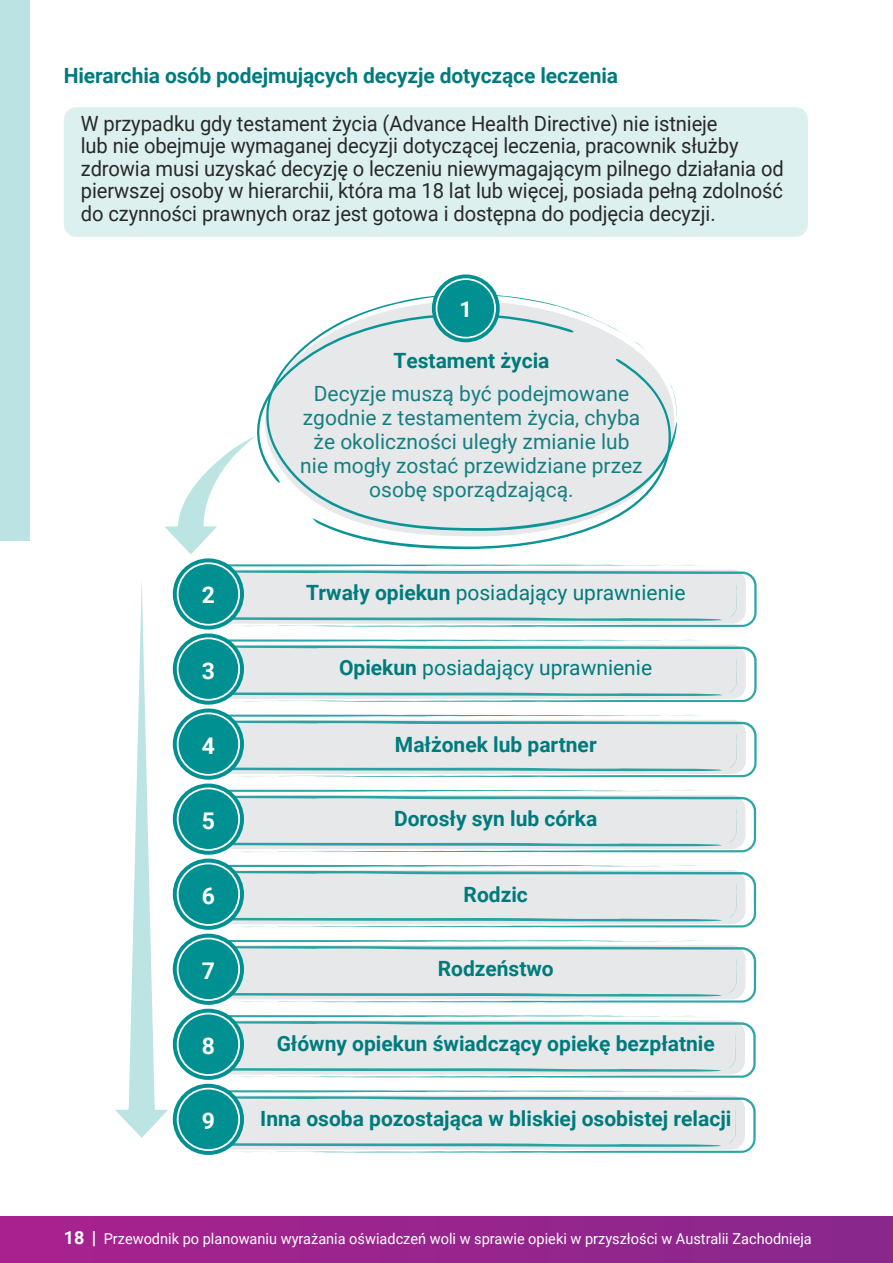
<style>
.page{position:relative;width:893px;height:1263px;background:#fff}
.page>*{position:absolute;margin:0;border:0;box-sizing:border-box;transform-origin:0 0}
.t1{font:700 22.95px "Roboto";color:#fff}
.t2{font:700 21.9px "Roboto";color:#fff}
.t3{font:21px/22.5px "Roboto";letter-spacing:-.005em;color:#292829;scale:.96 1}
.t4{font:700 21px "Roboto";color:#007b7c}
.t5{font:21px/24px "Roboto";color:#167f81;text-align:center}
.t6{font:21px "Roboto";color:#007b7c}
.t7{font:15px "Roboto";color:#fff}
.s1{font-weight:700}
.s2{font-weight:700;font-size:18px}
</style>
<div class="page">
<div style="left:0;top:1216px;width:893px;height:47px;background:linear-gradient(to right,#a9218e,#88288d)"></div>
<div style="left:64px;top:107px;width:744px;height:130px;background:#dcf0ef;border-radius:13px"></div>
<svg style="left:257px;top:399px;width:9px;height:66px"></svg>
<svg style="left:336px;top:531px;width:250px;height:18px"></svg>
<svg style="left:266px;top:294px;width:411px;height:237px;fill:#e6e8ea"></svg>
<svg style="left:185px;top:564px;width:572px;height:64px;background:#d3e2e4"></svg>
<svg style="left:185px;top:639px;width:572px;height:64px;background:#d3e2e4"></svg>
<svg style="left:185px;top:714px;width:572px;height:64px;background:#d3e2e4"></svg>
<svg style="left:181px;top:790px;width:575px;height:63px;background:#d3e2e4"></svg>
<svg style="left:181px;top:865px;width:575px;height:63px;background:#d3e2e4"></svg>
<svg style="left:181px;top:940px;width:575px;height:63px;background:#d3e2e4"></svg>
<svg style="left:181px;top:1015px;width:575px;height:63px;background:#d3e2e4"></svg>
<svg style="left:181px;top:1090px;width:575px;height:62px;background:#d4e2e4"></svg>
<div style="left:432px;top:274px;width:68px;height:68px;background:#019091;border-radius:50%"></div>
<div style="left:436px;top:278px;width:60px;height:60px;border:2px solid #fff;border-radius:50%"></div>
<div style="left:173px;top:558px;width:71px;height:72px;background:#019091;border-radius:50%"></div>
<div style="left:177px;top:562px;width:63px;height:64px;border:2px solid #fff;border-radius:50%"></div>
<div style="left:173px;top:633px;width:71px;height:72px;background:#019091;border-radius:50%"></div>
<div style="left:177px;top:637px;width:63px;height:64px;border:2px solid #fff;border-radius:50%"></div>
<div style="left:173px;top:708px;width:71px;height:72px;background:#019091;border-radius:50%"></div>
<div style="left:177px;top:712px;width:63px;height:64px;border:2px solid #fff;border-radius:50%"></div>
<div style="left:173px;top:783px;width:71px;height:72px;background:#019091;border-radius:50%"></div>
<div style="left:177px;top:787px;width:63px;height:64px;border:2px solid #fff;border-radius:50%"></div>
<div style="left:173px;top:858px;width:71px;height:72px;background:#019091;border-radius:50%"></div>
<div style="left:177px;top:862px;width:63px;height:64px;border:2px solid #fff;border-radius:50%"></div>
<div style="left:173px;top:934px;width:71px;height:71px;background:#019091;border-radius:50%"></div>
<div style="left:177px;top:937px;width:63px;height:64px;border:2px solid #fff;border-radius:50%"></div>
<div style="left:173px;top:1009px;width:71px;height:71px;background:#019091;border-radius:50%"></div>
<div style="left:177px;top:1013px;width:63px;height:63px;border:2px solid #fff;border-radius:50%"></div>
<div style="left:173px;top:1084px;width:71px;height:71px;background:#019091;border-radius:50%"></div>
<div style="left:177px;top:1088px;width:63px;height:63px;border:2px solid #fff;border-radius:50%"></div>
<svg style="left:164px;top:436px;width:91px;height:118px"></svg>
<svg style="left:115px;top:582px;width:53px;height:556px"></svg>
<div style="left:0;top:0;width:30px;height:540px;background:#bce3e3"></div>
<p class="t4" style="left:64px;top:61px;width:556px">Hierarchia osób podejmujących decyzje dotyczące leczenia</p>
<p class="t3" style="left:81px;top:111px;width:734px">W przypadku gdy testament życia (Advance Health Directive) nie istnieje<br>lub nie obejmuje wymaganej decyzji dotyczącej leczenia, pracownik służby zdrowia musi uzyskać decyzję o leczeniu niewymagającym pilnego działania od pierwszej osoby w hierarchii, która ma 18 lat lub więcej, posiada pełną zdolność do czynności prawnych oraz jest gotowa i dostępna do podjęcia decyzji.</p>
<p class="t2" style="left:459px;top:294px;width:14px">1</p>
<p class="t4" style="left:393px;top:346px;width:158px">Testament życia</p>
<p class="t5" style="left:300px;top:381px;width:344px">Decyzje muszą być podejmowane zgodnie z testamentem życia, chyba że okoliczności uległy zmianie lub nie mogły zostać przewidziane przez osobę sporządzającą.</p>
<p class="t1" style="left:202px;top:579px;width:15px">2</p>
<p class="t6" style="left:306px;top:578px;width:381px"><span class="s1">Trwały opiekun</span> posiadający uprawnienie</p>
<p class="t1" style="left:202px;top:654px;width:15px">3</p>
<p class="t6" style="left:339px;top:653px;width:315px"><span class="s1">Opiekun</span> posiadający uprawnienie</p>
<p class="t1" style="left:202px;top:729px;width:15px">4</p>
<p class="t4" style="left:395px;top:730px;width:203px">Małżonek lub partner</p>
<p class="t1" style="left:202px;top:804px;width:15px">5</p>
<p class="t4" style="left:394px;top:804px;width:205px">Dorosły syn lub córka</p>
<p class="t1" style="left:202px;top:879px;width:15px">6</p>
<p class="t4" style="left:464px;top:880px;width:66px">Rodzic</p>
<p class="t1" style="left:202px;top:954px;width:15px">7</p>
<p class="t4" style="left:438px;top:954px;width:118px">Rodzeństwo</p>
<p class="t1" style="left:202px;top:1029px;width:15px">8</p>
<p class="t4" style="left:277px;top:1029px;width:440px">Główny opiekun świadczący opiekę bezpłatnie</p>
<p class="t1" style="left:202px;top:1104px;width:15px">9</p>
<p class="t4" style="left:260px;top:1104px;width:473px">Inna osoba pozostająca w bliskiej osobistej relacji</p>
<p class="t7" style="left:64px;top:1228px;width:749px"><span class="s2">18 |</span> Przewodnik po planowaniu wyrażania oświadczeń woli w sprawie opieki w przyszłości w Australii Zachodnieja</p>
</div>
